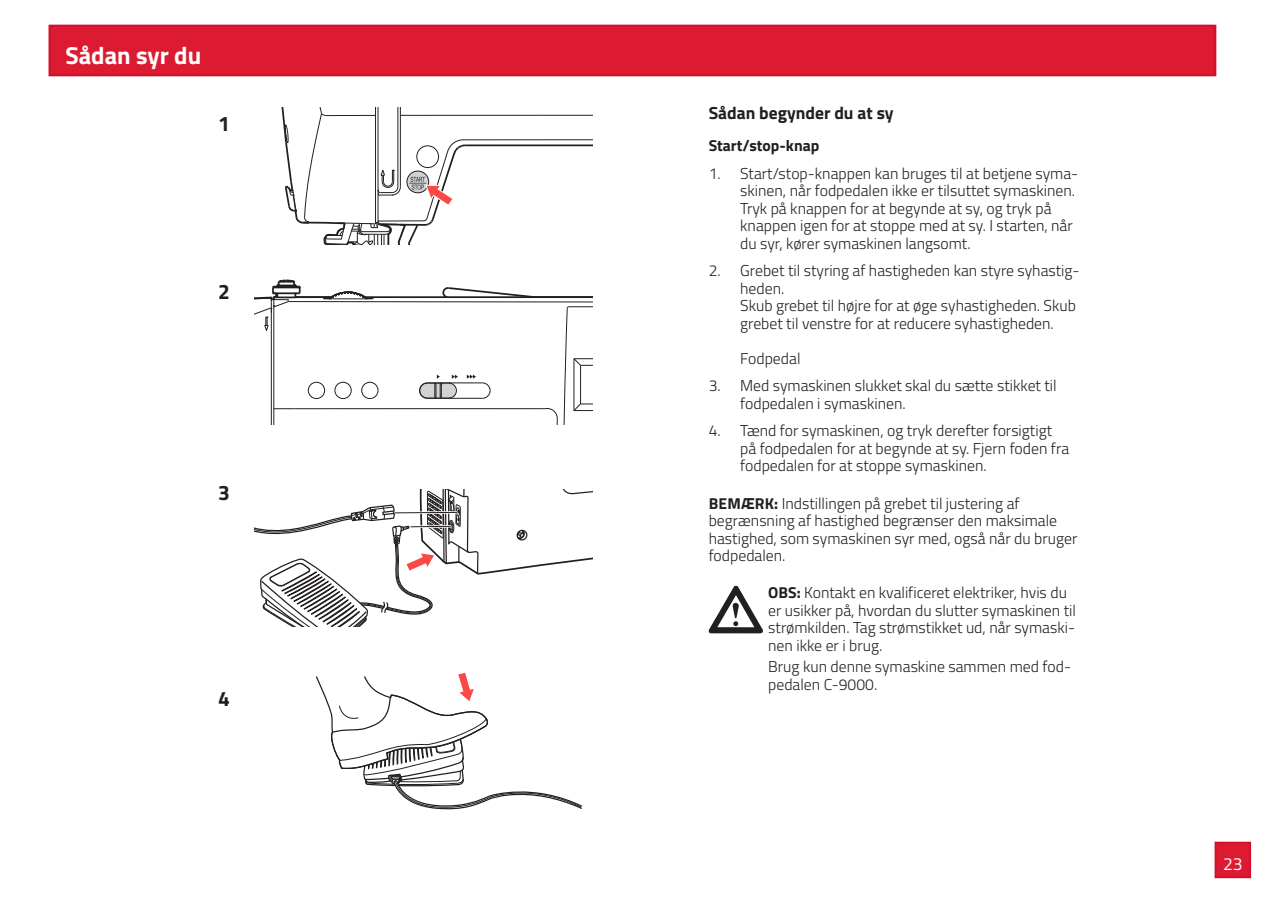
<style>
.page{position:relative;width:1275px;height:903px;background:#fff}
.page>*{position:absolute;margin:0;border:0;box-sizing:border-box;transform-origin:0 0}
.Head_im_Balken{font:700 24.5px "Titillium Web";color:#fff}
.ABC_Einzug{font:700 21px "Titillium Web";color:#231f20}
.Baseline_75{font:700 17.5px "Titillium Web";color:#231f20}
.t1{font:17.5px "Titillium Web";color:#fff}
.Fließtext{font:300 15.75px/17.5px "Titillium Web";color:#231f20}
.Baseline_65{font:700 15.75px "Titillium Web";color:#231f20}
.s1{font-weight:700}
</style>
<div class="page">
<div style="left:1215px;top:842px;width:35px;height:35px;background:#dc1a32"></div>
<div style="left:1214px;top:842px;width:37px;height:36px;border:2px solid #d30d2b"></div>
<div style="left:50px;top:26px;width:1164px;height:49px;background:#dc1a32"></div>
<div style="left:49px;top:25px;width:1166px;height:51px;border:2px solid #d30d2b"></div>
<svg style="left:281px;top:108px;width:311px;height:137px"></svg>
<svg style="left:255px;top:279px;width:337px;height:146px"></svg>
<svg style="left:255px;top:489px;width:337px;height:321px"></svg>
<svg style="left:709px;top:586px;width:54px;height:47px"></svg>
<p class="Head_im_Balken" style="left:65px;top:37px;width:137px">WSådan syr du</p>
<p class="ABC_Einzug" style="left:218px;top:108px;width:13px">1</p>
<p class="ABC_Einzug" style="left:218px;top:275px;width:13px">2</p>
<p class="ABC_Einzug" style="left:218px;top:477px;width:13px">3</p>
<p class="ABC_Einzug" style="left:218px;top:683px;width:13px">4</p>
<p class="Baseline_75" style="left:709px;top:100px;width:186px">Sådan begynder du at sy</p>
<p class="Baseline_65" style="left:709px;top:134px;width:112px">Start/stop-knap</p>
<p class="Fließtext" style="left:740px;top:164px;width:340px;text-indent:-32px">1. Start/stop-knappen kan bruges til at betjene syma&shy;skinen, når fodpedalen ikke er tilsuttet symaskinen.<br>Tryk på knappen for at begynde at sy, og tryk på knappen igen for at stoppe med at sy. I starten, når du syr, kører symaskinen langsomt.</p>
<p class="Fließtext" style="left:740px;top:261px;width:341px;text-indent:-32px">2. Grebet til styring af hastigheden kan styre syhastig&shy;heden.<br>Skub grebet til højre for at øge syhastigheden. Skub grebet til venstre for at reducere syhastigheden.</p>
<p class="Fließtext" style="left:740px;top:349px;width:62px">Fodpedal</p>
<p class="Fließtext" style="left:740px;top:376px;width:318px;text-indent:-32px">3. Med symaskinen slukket skal du sætte stikket til fodpedalen i symaskinen.</p>
<p class="Fließtext" style="left:740px;top:421px;width:331px;text-indent:-32px">4. Tænd for symaskinen, og tryk derefter forsigtigt på fodpedalen for at begynde at sy. Fjern foden fra fodpedalen for at stoppe symaskinen.</p>
<p class="Fließtext" style="left:709px;top:493px;width:370px"><span class="s1">BEMÆRK:</span> Indstillingen på grebet til justering af begrænsning af hastighed begrænser den maksimale hastighed, som symaskinen syr med, også når du bruger fodpedalen.</p>
<p class="Fließtext" style="left:768px;top:583px;width:309px"><span class="s1">OBS:</span> Kontakt en kvalificeret elektriker, hvis du er usikker på, hvordan du slutter symaskinen til strømkilden. Tag strømstikket ud, når symaski&shy;nen ikke er i brug.</p>
<p class="Fließtext" style="left:768px;top:657px;width:304px">Brug kun denne symaskine sammen med fod&shy;pedalen C-9000.</p>
<p class="t1" style="left:1223px;top:851px;width:21px">23</p>
</div>
